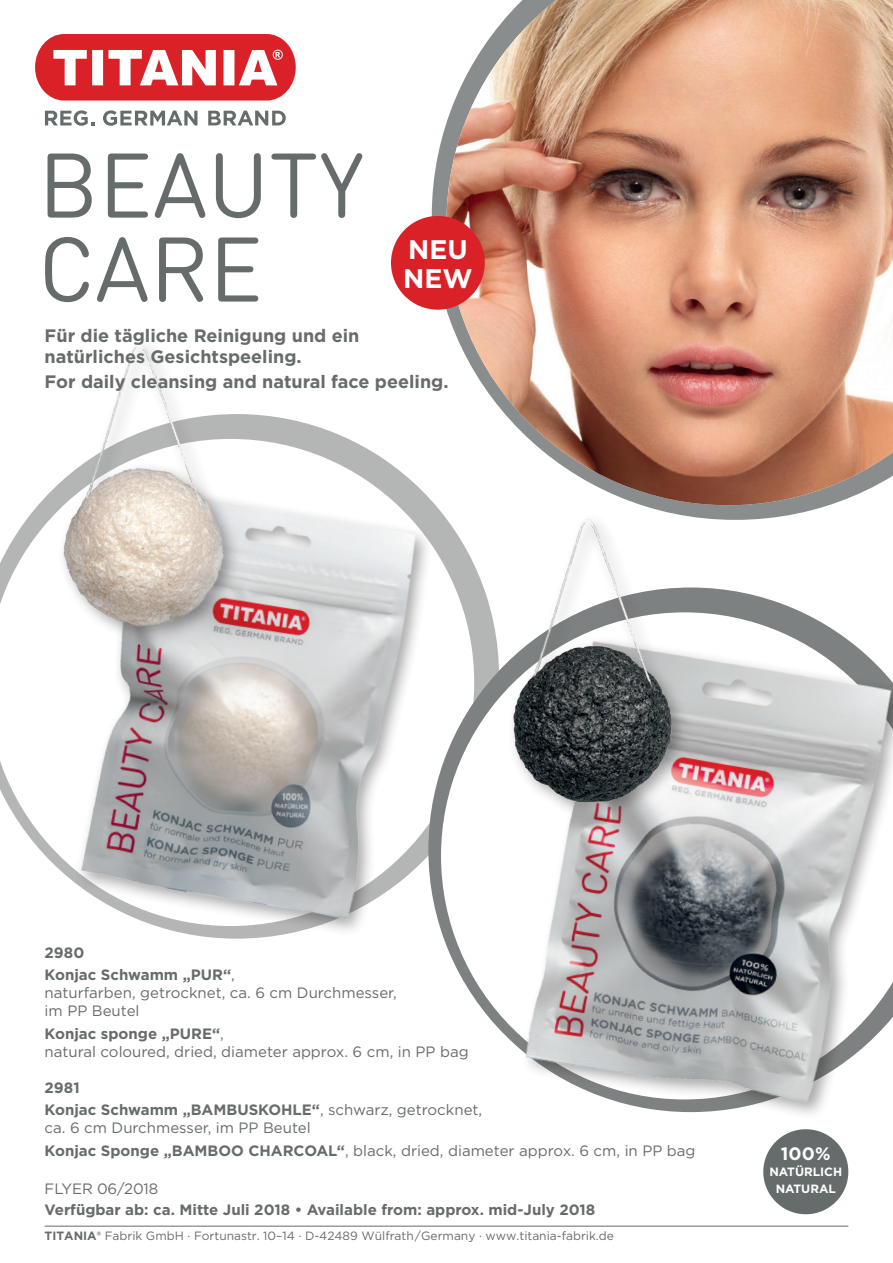
<style>
.page{position:relative;width:893px;height:1263px;background:#fff}
.page>*{position:absolute;margin:0;border:0;box-sizing:border-box;transform-origin:0 0}
.t1{font:90px/84px "DIN Round Pro";color:#666c6c}
.t2{font:700 26.85px/29px "Gotham";color:#fff}
.t3{font:700 18px/21px "Gotham";color:#666c6c}
.t4{font:700 18px "Gotham";color:#fff}
.t5{font:15px/18px "Gotham";color:#666c6c}
.t6{font:700 15px/22.2px "Gotham";color:#666c6c}
.t7{font:12px "Gotham";color:#666c6c}
.t8{font:700 12px/16.5px "Gotham";color:#fff;text-align:center}
.s1{font-weight:400}
.s2{font-weight:700}
</style>
<div class="page">
<hr style="left:45px;top:1226px;width:803px;height:1px;background:#666c6c">
<svg style="left:35px;top:34px;width:261px;height:67px"></svg>
<svg style="left:45px;top:110px;width:49px;height:16px"></svg>
<svg style="left:103px;top:110px;width:94px;height:16px"></svg>
<svg style="left:208px;top:111px;width:78px;height:14px"></svg>
<svg style="left:242px;top:414px;width:242px;height:173px"></svg>
<svg style="left:0;top:439px;width:474px;height:400px"></svg>
<svg style="left:459px;top:587px;width:342px;height:25px"></svg>
<svg style="left:446px;top:612px;width:360px;height:418px"></svg>
<img style="left:31px;top:457px;width:428px;height:489px">
<img style="left:500px;top:614px;width:393px;height:519px">
<div style="left:57px;top:336px;width:185px;height:308px;background:#231f20;opacity:.4"></div>
<img style="left:59px;top:336px;width:170px;height:294px">
<div style="left:507px;top:513px;width:183px;height:307px;background:#231f20;opacity:.4"></div>
<img style="left:508px;top:520px;width:169px;height:287px">
<svg style="left:432px;top:125px;width:397px;height:395px"></svg>
<img style="left:446px;top:0;width:447px;height:505px">
<div style="left:391px;top:216px;width:94px;height:94px;background:#da2128;border-radius:50%"></div>
<div style="left:763px;top:1129px;width:85px;height:85px;background:#666c6c;border-radius:50%"></div>
<h1 class="t1" style="left:38px;top:140px;width:328px">BEAUTY<br>CARE</h1>
<h2 class="t2" style="left:403px;top:235px;width:71px">NEU<br>NEW</h2>
<p class="t3" style="left:45px;top:325px;width:316px">Für die tägliche Reinigung und ein natürliches Gesichtspeeling.</p>
<p class="t3" style="left:45px;top:371px;width:405px">For daily cleansing and natural face peeling.</p>
<p class="t6" style="left:45px;top:941px;width:192px">2980<br>Konjac Schwamm „PUR“<span class="s1">,</span></p>
<p class="t5" style="left:45px;top:984px;width:354px">naturfarben, getrocknet, ca. 6 cm Durchmesser, im PP Beutel</p>
<p class="t5" style="left:45px;top:1024px;width:426px"><span class="s2">Konjac sponge „PURE“</span>,<br>natural coloured, dried, diameter approx. 6 cm, in PP bag</p>
<p class="t6" style="left:45px;top:1077px;width:439px">2981<br>Konjac Schwamm „BAMBUSKOHLE“<span class="s1">, schwarz, getrocknet,</span></p>
<p class="t5" style="left:45px;top:1117px;width:652px;line-height:22.2px">ca. 6 cm Durchmesser, im PP Beutel<br><span class="s2">Konjac Sponge „BAMBOO CHARCOAL“</span>, black, dried, diameter approx. 6 cm, in PP bag</p>
<p class="t5" style="left:45px;top:1179px;width:115px">FLYER 06/2018</p>
<p class="t6" style="left:45px;top:1199px;width:552px">Verfügbar ab: ca. Mitte Juli 2018 • Available from: approx. mid-July 2018</p>
<p class="t7" style="left:45px;top:1228px;width:571px"><span class="s2">TITANIA®</span> Fabrik GmbH · Fortunastr. 10–14 · D-42489 Wülfrath/Germany · www.titania-fabrik.de</p>
<p class="t4" style="left:781px;top:1141px;width:51px">100 %</p>
<p class="t8" style="left:769px;top:1164px;width:74px">NATÜRLICH<br>NATURAL</p>
</div>
